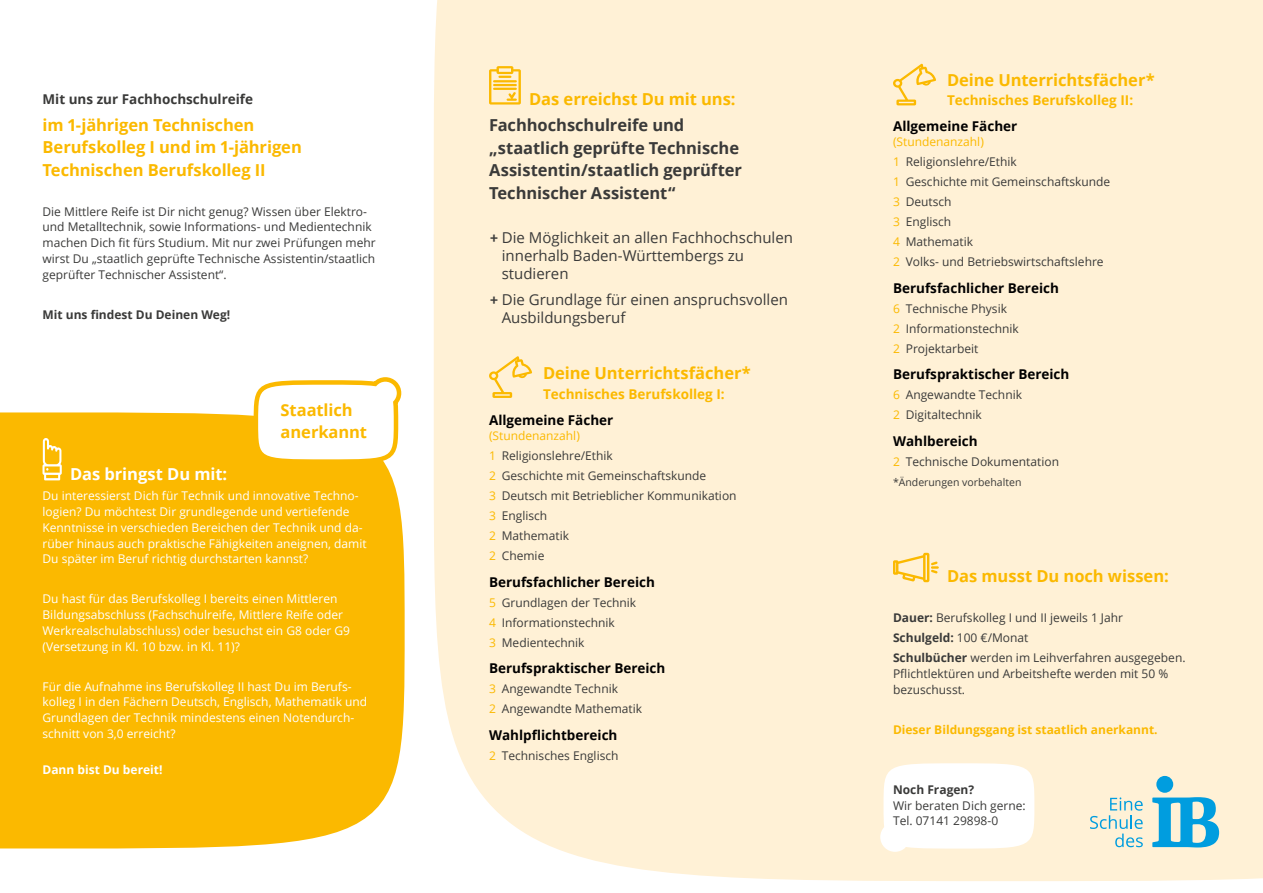
<style>
.page{position:relative;width:1263px;height:893px;background:#fff}
.page>*{position:absolute;margin:0;border:0;box-sizing:border-box;transform-origin:0 0}
.t1{font:700 16.5px/22.5px "Open Sans";letter-spacing:-.005em;color:#fbb900}
.t2{font:700 16.5px/22.5px "Open Sans";letter-spacing:-.005em;color:#3a3a39}
.t3{font:700 16.5px "Open Sans";color:#fff}
.t4{font:15px/18px "Open Sans";color:#3a3a39}
.t5{font:700 13.5px "Open Sans";color:#000}
.t6{font:700 13.5px "Open Sans";color:#fbb900}
.t7{font:700 13.5px "Open Sans";color:#3a3a39}
.t8{font:12px/20px "Open Sans";color:#3a3a39}
.t9{font:12px/15.8px "Open Sans";color:#fff}
.t10{font:700 12px "Open Sans";color:#fbb900}
.t11{font:700 12px "Open Sans";color:#3a3a39}
.t12{font:700 12px "Open Sans";color:#fff}
.t13{font:10.5px "Open Sans";color:#3a3a39}
.s1{font-family:"Merriweather";font-weight:900}
.s2{color:#fbb900}
.s3{font-weight:700}
</style>
<div class="page">
<div style="left:434px;top:0;width:829px;height:881px;background:#fff1d6"></div>
<div style="left:0;top:412px;width:405px;height:436px;background:#fbb900"></div>
<div style="left:880px;top:822px;width:30px;height:30px;background:#fff;border-radius:50%"></div>
<div style="left:883px;top:763px;width:151px;height:85px;background:#fff;border-radius:50%"></div>
<svg style="left:251px;top:377px;width:152px;height:89px"></svg>
<svg style="left:489px;top:66px;width:32px;height:39px"></svg>
<svg style="left:43px;top:438px;width:19px;height:42px"></svg>
<svg style="left:893px;top:64px;width:43px;height:41px;background:#fee5a8"></svg>
<svg style="left:893px;top:553px;width:46px;height:29px"></svg>
<svg style="left:489px;top:356px;width:43px;height:42px;background:#fee5a8"></svg>
<svg style="left:1152px;top:776px;width:67px;height:71px;background:#83c8da"></svg>
<svg style="left:1090px;top:797px;width:53px;height:50px;background:#d5e3d7"></svg>
<p class="t7" style="left:43px;top:89px;width:212px">Mit uns zur Fachhochschulreife</p>
<h1 class="t1" style="left:43px;top:113px;width:261px">im 1-jährigen Technischen<br>Berufskolleg I und im 1-jährigen<br>Technischen Berufskolleg II</h1>
<p class="t8" style="left:43px;top:203px;width:335px;line-height:15.8px">Die Mittlere Reife ist Dir nicht genug? Wissen über Elektro&shy;und Metalltechnik, sowie Informations- und Medientechnik machen Dich fit fürs Studium. Mit nur zwei Prüfungen mehr wirst Du „staatlich geprüfte Technische Assistentin/staatlich geprüfter Technischer Assistent“.</p>
<p class="t11" style="left:43px;top:306px;width:189px">Mit uns findest Du Deinen Weg!</p>
<h1 class="t1" style="left:281px;top:398px;width:88px">Staatlich anerkannt</h1>
<h1 class="t3" style="left:70px;top:463px;width:159px">Das bringst Du mit:</h1>
<p class="t9" style="left:43px;top:488px;width:326px">Du interessierst Dich für Technik und innovative Techno&shy;logien? Du möchtest Dir grundlegende und vertiefende Kenntnisse in verschieden Bereichen der Technik und da&shy;rüber hinaus auch praktische Fähigkeiten aneignen, damit Du später im Beruf richtig durchstarten kannst?</p>
<p class="t9" style="left:43px;top:591px;width:309px">Du hast für das Berufskolleg I bereits einen Mittleren Bildungsabschluss (Fachschulreife, Mittlere Reife oder Werkrealschulabschluss) oder besuchst ein G8 oder G9 (Versetzung in Kl. 10 bzw. in Kl. 11)?</p>
<p class="t9" style="left:43px;top:678px;width:326px">Für die Aufnahme ins Berufskolleg II hast Du im Berufs&shy;kolleg I in den Fächern Deutsch, Englisch, Mathematik und Grundlagen der Technik mindestens einen Notendurch&shy;schnitt von 3,0 erreicht?</p>
<p class="t12" style="left:43px;top:761px;width:121px">Dann bist Du bereit!</p>
<h1 class="t1" style="left:529px;top:87px;width:208px">Das erreichst Du mit uns:</h1>
<h1 class="t2" style="left:489px;top:114px;width:255px">Fachhochschulreife und „staatlich geprüfte Technische<br>Assistentin/staatlich geprüfter<br>Technischer Assistent“</h1>
<p class="t4" style="left:502px;top:228px;width:293px;text-indent:-13px"><span class="s1">+</span> Die Möglichkeit an allen Fachhochschulen innerhalb Baden-Württembergs zu studieren</p>
<p class="t4" style="left:502px;top:290px;width:288px;text-indent:-13px"><span class="s1">+</span> Die Grundlage für einen anspruchsvollen<br>Ausbildungsberuf</p>
<h1 class="t1" style="left:543px;top:362px;width:209px">Deine Unterrichtsfächer*</h1>
<p class="t6" style="left:543px;top:384px;width:183px">Technisches Berufskolleg I:</p>
<p class="t5" style="left:489px;top:411px;width:126px">Allgemeine Fächer</p>
<p class="t8" style="left:489px;top:425px;width:249px"><span class="s2">(Stundenanzahl)<br>1</span> Religionslehre/Ethik<br><span class="s2">2</span> Geschichte mit Gemeinschaftskunde<br><span class="s2">3</span> Deutsch mit Betrieblicher Kommunikation<br><span class="s2">3</span> Englisch<br><span class="s2">2</span> Mathematik<br><span class="s2">2</span> Chemie</p>
<p class="t5" style="left:489px;top:572px;width:167px">Berufsfachlicher Bereich</p>
<p class="t8" style="left:489px;top:592px;width:149px"><span class="s2">5</span> Grundlagen der Technik<br><span class="s2">4</span> Informationstechnik<br><span class="s2">3</span> Medientechnik</p>
<p class="t5" style="left:489px;top:659px;width:178px">Berufspraktischer Bereich</p>
<p class="t8" style="left:489px;top:678px;width:155px"><span class="s2">3</span> Angewandte Technik<br><span class="s2">2</span> Angewandte Mathematik</p>
<p class="t5" style="left:489px;top:725px;width:130px">Wahlpflichtbereich</p>
<p class="t8" style="left:489px;top:745px;width:131px"><span class="s2">2</span> Technisches Englisch</p>
<h1 class="t1" style="left:947px;top:68px;width:209px">Deine Unterrichtsfächer*</h1>
<p class="t6" style="left:947px;top:91px;width:188px">Technisches Berufskolleg II:</p>
<p class="t5" style="left:893px;top:117px;width:126px">Allgemeine Fächer</p>
<p class="t8" style="left:893px;top:132px;width:219px"><span class="s2">(Stundenanzahl)<br>1</span> Religionslehre/Ethik<br><span class="s2">1</span> Geschichte mit Gemeinschaftskunde<br><span class="s2">3</span> Deutsch<br><span class="s2">3</span> Englisch<br><span class="s2">4</span> Mathematik<br><span class="s2">2</span> Volks- und Betriebswirtschaftslehre</p>
<p class="t5" style="left:893px;top:278px;width:167px">Berufsfachlicher Bereich</p>
<p class="t8" style="left:893px;top:298px;width:127px"><span class="s2">6</span> Technische Physik<br><span class="s2">2</span> Informationstechnik<br><span class="s2">2</span> Projektarbeit</p>
<p class="t5" style="left:893px;top:365px;width:178px">Berufspraktischer Bereich</p>
<p class="t8" style="left:893px;top:385px;width:131px"><span class="s2">6</span> Angewandte Technik<br><span class="s2">2</span> Digitaltechnik</p>
<p class="t5" style="left:893px;top:431px;width:86px">Wahlbereich</p>
<p class="t8" style="left:893px;top:451px;width:167px"><span class="s2">2</span> Technische Dokumentation</p>
<p class="t13" style="left:893px;top:475px;width:130px">*Änderungen vorbehalten</p>
<h1 class="t1" style="left:947px;top:565px;width:223px">Das musst Du noch wissen:</h1>
<p class="t8" style="left:893px;top:608px;width:294px"><span class="s3">Dauer:</span> Berufskolleg I und II jeweils 1 Jahr<br><span class="s3">Schulgeld:</span> 100 €/Monat<br><span class="s3">Schulbücher</span> werden im Leihverfahren ausgegeben.</p>
<p class="t8" style="left:893px;top:665px;width:277px;line-height:15.8px">Pflichtlektüren und Arbeitshefte werden mit 50 % bezuschusst.</p>
<p class="t10" style="left:893px;top:721px;width:266px">Dieser Bildungsgang ist staatlich anerkannt.</p>
<p class="t11" style="left:893px;top:781px;width:83px">Noch Fragen?</p>
<p class="t8" style="left:893px;top:797px;width:134px;line-height:15.8px">Wir beraten Dich gerne:<br>Tel. 07141 29898-0</p>
</div>
